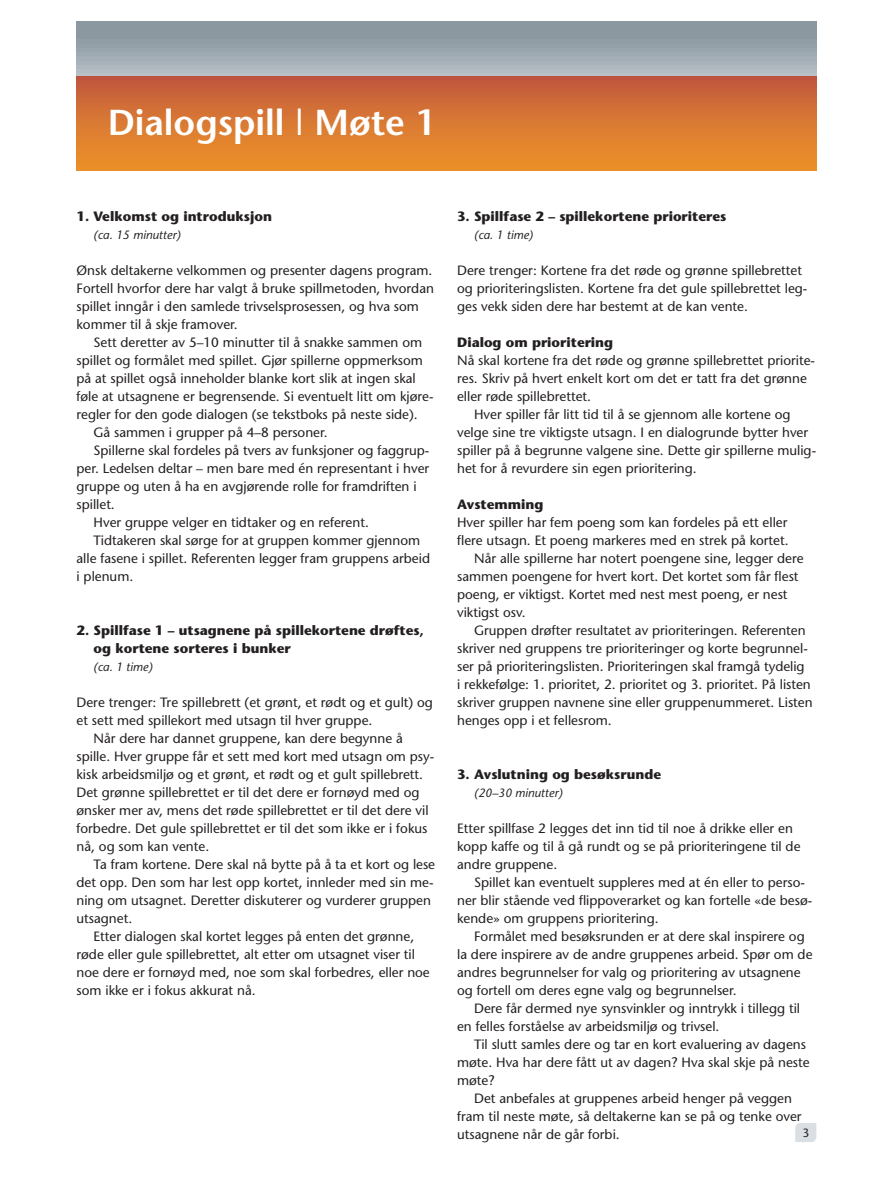
<style>
.page{position:relative;width:893px;height:1191px;background:#fff}
.page>*{position:absolute;margin:0;border:0;box-sizing:border-box;transform-origin:0 0}
.Undertittel{font:600 36px "Stone Sans";color:#fff}
.Normaltekst_m_innryk{font:13.5px/18px "Stone Sans";color:#231f20}
.Normaltekst{font:13.5px/18px "Stone Sans";color:#231f20}
.Møte_med_nummerering{font:700 13.5px/18px "Stone Sans";color:#231f20}
.Overskrift_uthevet{font:700 13.5px "Stone Sans";color:#231f20}
.Tidsangivelse{font:italic 12px "Stone Sans";color:#231f20}
.t1{font:12px "Stone Sans";color:#231f20}
</style>
<div class="page">
<svg style="left:77px;top:21px;width:739px;height:56px;background:#9ba5ac"></svg>
<div style="left:77px;top:77px;width:739px;height:93px;background:linear-gradient(to bottom,#c25a3e,#ef9428)"></div>
<svg style="left:795px;top:1123px;width:21px;height:19px"></svg>
<p class="Undertittel" style="left:108px;top:100px;width:329px">Dialogspill | Møte 1</p>
<p class="Møte_med_nummerering" style="left:77px;top:207px;width:197px">1. Velkomst og introduksjon</p>
<p class="Tidsangivelse" style="left:94px;top:227px;width:89px">(ca. 15 minutter)</p>
<p class="Normaltekst" style="left:77px;top:261px;width:357px">Ønsk deltakerne velkommen og presenter dagens program.</p>
<p class="Normaltekst" style="left:77px;top:279px;width:359px">Fortell hvorfor dere har valgt å bruke spillmetoden, hvordan spillet inngår i den samlede trivselsprosessen, og hva som kommer til å skje framover.</p>
<p class="Normaltekst_m_innryk" style="left:77px;top:333px;width:359px;text-indent:17px">Sett deretter av 5–10 minutter til å snakke sammen om spillet og formålet med spillet. Gjør spillerne oppmerksom på at spillet også inneholder blanke kort slik at ingen skal føle at utsagnene er begrensende. Si eventuelt litt om kjøre&shy;regler for den gode dialogen (se tekstboks på neste side).</p>
<p class="Normaltekst_m_innryk" style="left:94px;top:423px;width:236px">Gå sammen i grupper på 4–8 personer.</p>
<p class="Normaltekst_m_innryk" style="left:77px;top:441px;width:354px;text-indent:17px">Spillerne skal fordeles på tvers av funksjoner og faggrup&shy;per. Ledelsen deltar – men bare med én representant i hver gruppe og uten å ha en avgjørende rolle for framdriften i spillet.</p>
<p class="Normaltekst_m_innryk" style="left:94px;top:513px;width:277px">Hver gruppe velger en tidtaker og en referent.</p>
<p class="Normaltekst_m_innryk" style="left:77px;top:531px;width:355px;text-indent:17px">Tidtakeren skal sørge for at gruppen kommer gjennom alle fasene i spillet. Referenten legger fram gruppens arbeid i plenum.</p>
<p class="Møte_med_nummerering" style="left:94px;top:621px;width:332px;text-indent:-17px">2. Spillfase 1 – utsagnene på spillekortene drøftes, og kortene sorteres i bunker</p>
<p class="Tidsangivelse" style="left:94px;top:659px;width:61px">(ca. 1 time)</p>
<p class="Normaltekst" style="left:77px;top:693px;width:358px">Dere trenger: Tre spillebrett (et grønt, et rødt og et gult) og et sett med spillekort med utsagn til hver gruppe.</p>
<p class="Normaltekst_m_innryk" style="left:77px;top:729px;width:359px;text-indent:17px">Når dere har dannet gruppene, kan dere begynne å spille. Hver gruppe får et sett med kort med utsagn om psy&shy;kisk arbeidsmiljø og et grønt, et rødt og et gult spillebrett.<br>Det grønne spillebrettet er til det dere er fornøyd med og ønsker mer av, mens det røde spillebrettet er til det dere vil forbedre. Det gule spillebrettet er til det som ikke er i fokus nå, og som kan vente.</p>
<p class="Normaltekst_m_innryk" style="left:77px;top:855px;width:360px;text-indent:17px">Ta fram kortene. Dere skal nå bytte på å ta et kort og lese det opp. Den som har lest opp kortet, innleder med sin me&shy;ning om utsagnet. Deretter diskuterer og vurderer gruppen utsagnet.</p>
<p class="Normaltekst_m_innryk" style="left:77px;top:927px;width:355px;text-indent:17px">Etter dialogen skal kortet legges på enten det grønne, røde eller gule spillebrettet, alt etter om utsagnet viser til noe dere er fornøyd med, noe som skal forbedres, eller noe som ikke er i fokus akkurat nå.</p>
<p class="Møte_med_nummerering" style="left:457px;top:207px;width:271px">3. Spillfase 2 – spillekortene prioriteres</p>
<p class="Tidsangivelse" style="left:474px;top:227px;width:61px">(ca. 1 time)</p>
<p class="Normaltekst" style="left:457px;top:261px;width:352px">Dere trenger: Kortene fra det røde og grønne spillebrettet og prioriteringslisten. Kortene fra det gule spillebrettet leg&shy;ges vekk siden dere har bestemt at de kan vente.</p>
<p class="Overskrift_uthevet" style="left:457px;top:333px;width:158px">Dialog om prioritering</p>
<p class="Normaltekst" style="left:457px;top:351px;width:359px">Nå skal kortene fra det røde og grønne spillebrettet priorite&shy;res. Skriv på hvert enkelt kort om det er tatt fra det grønne eller røde spillebrettet.</p>
<p class="Normaltekst_m_innryk" style="left:457px;top:405px;width:360px;text-indent:17px">Hver spiller får litt tid til å se gjennom alle kortene og velge sine tre viktigste utsagn. I en dialogrunde bytter hver spiller på å begrunne valgene sine. Dette gir spillerne mulig&shy;het for å revurdere sin egen prioritering.</p>
<p class="Overskrift_uthevet" style="left:457px;top:495px;width:88px">Avstemming</p>
<p class="Normaltekst" style="left:457px;top:513px;width:333px">Hver spiller har fem poeng som kan fordeles på ett eller flere utsagn. Et poeng markeres med en strek på kortet.</p>
<p class="Normaltekst_m_innryk" style="left:457px;top:549px;width:348px;text-indent:17px">Når alle spillerne har notert poengene sine, legger dere sammen poengene for hvert kort. Det kortet som får flest poeng, er viktigst. Kortet med nest mest poeng, er nest viktigst osv.</p>
<p class="Normaltekst_m_innryk" style="left:457px;top:621px;width:357px;text-indent:17px">Gruppen drøfter resultatet av prioriteringen. Referenten skriver ned gruppens tre prioriteringer og korte begrunnel&shy;ser på prioriteringslisten. Prioriteringen skal framgå tydelig<br>i rekkefølge: 1. prioritet, 2. prioritet og 3. prioritet. På listen skriver gruppen navnene sine eller gruppenummeret. Listen henges opp i et fellesrom.</p>
<p class="Møte_med_nummerering" style="left:457px;top:765px;width:205px">3. Avslutning og besøksrunde</p>
<p class="Tidsangivelse" style="left:474px;top:785px;width:90px">(20–30 minutter)</p>
<p class="Normaltekst" style="left:457px;top:819px;width:345px">Etter spillfase 2 legges det inn tid til noe å drikke eller en kopp kaffe og til å gå rundt og se på prioriteringene til de andre gruppene.</p>
<p class="Normaltekst_m_innryk" style="left:457px;top:873px;width:357px;text-indent:17px">Spillet kan eventuelt suppleres med at én eller to perso&shy;ner blir stående ved flippoverarket og kan fortelle «de besø&shy;kende» om gruppens prioritering.</p>
<p class="Normaltekst_m_innryk" style="left:457px;top:927px;width:357px;text-indent:17px">Formålet med besøksrunden er at dere skal inspirere og la dere inspirere av de andre gruppenes arbeid. Spør om de andres begrunnelser for valg og prioritering av utsagnene og fortell om deres egne valg og begrunnelser.</p>
<p class="Normaltekst_m_innryk" style="left:457px;top:999px;width:344px;text-indent:17px">Dere får dermed nye synsvinkler og inntrykk i tillegg til en felles forståelse av arbeidsmiljø og trivsel.</p>
<p class="Normaltekst_m_innryk" style="left:457px;top:1035px;width:354px;text-indent:17px">Til slutt samles dere og tar en kort evaluering av dagens møte. Hva har dere fått ut av dagen? Hva skal skje på neste møte?</p>
<p class="Normaltekst_m_innryk" style="left:457px;top:1089px;width:346px;text-indent:17px">Det anbefales at gruppenes arbeid henger på veggen fram til neste møte, så deltakerne kan se på og tenke over utsagnene når de går forbi.</p>
<p class="t1" style="left:802px;top:1125px;width:8px">3</p>
</div>
